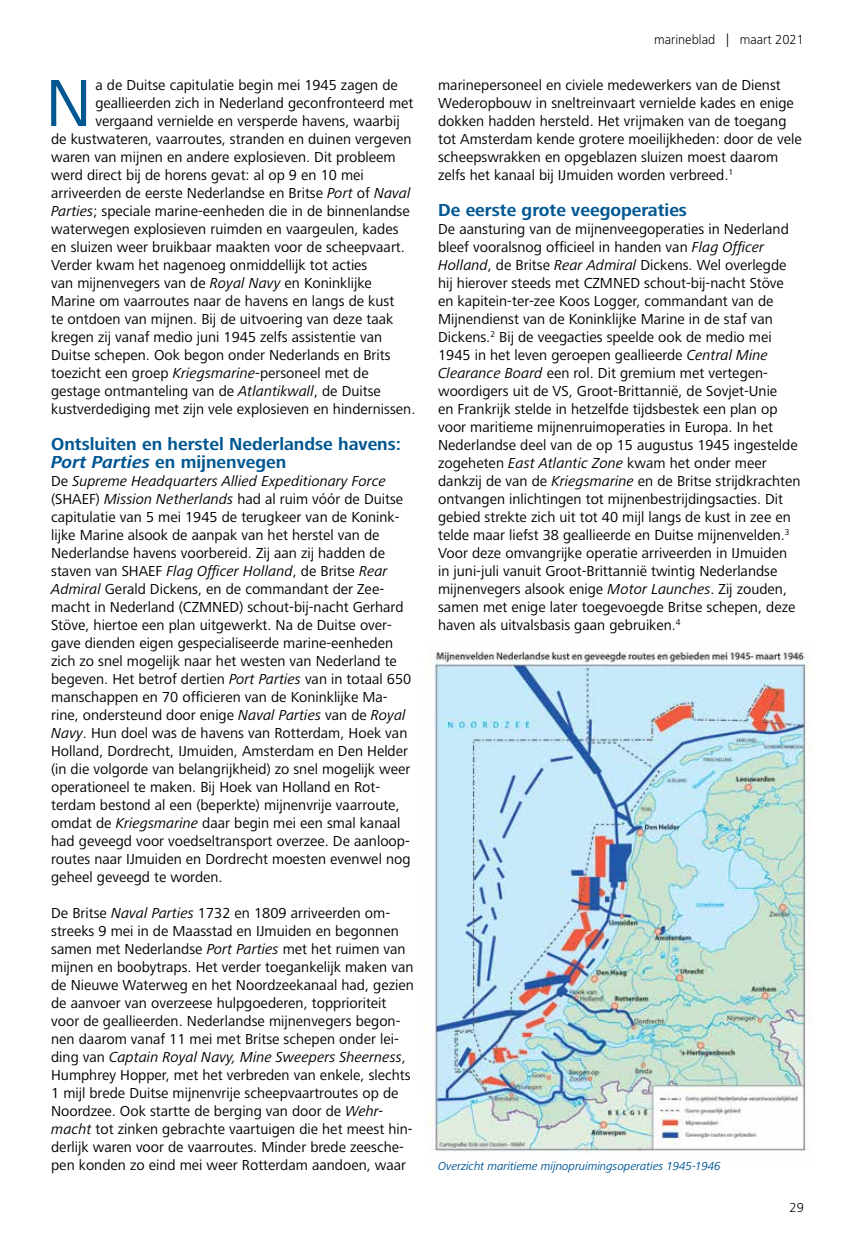
<style>
.page{position:relative;width:855px;height:1246px;background:#fff}
.page>*{position:absolute;margin:0;border:0;box-sizing:border-box;transform-origin:0 0}
.t1{font:69px "Frutiger Next LT";color:#005792}
.t2{font:700 18px/18px "Frutiger Next LT";color:#005792}
.t3{font:15px/18px "Frutiger Next LT";color:#000}
.t4{font:300 13.5px "Frutiger Next LT";color:#000}
.t5{font:italic 12px "Frutiger Next LT";letter-spacing:-.01em;color:#005792}
.s1{font-style:italic}
</style>
<div class="page">
<img style="left:425px;top:651px;width:386px;height:503px">
<h1 class="t1" style="left:45px;top:65px;width:48px">N</h1>
<p class="t3" style="left:95px;top:76px;width:304px">a de Duitse capitulatie begin mei 1945 zagen de</p>
<p class="t3" style="left:95px;top:94px;width:319px">geallieerden zich in Nederland geconfronteerd met</p>
<p class="t3" style="left:95px;top:112px;width:306px">vergaand vernielde en versperde havens, waarbij</p>
<p class="t3" style="left:51px;top:130px;width:362px">de kustwateren, vaarroutes, stranden en duinen vergeven</p>
<p class="t3" style="left:51px;top:148px;width:346px">waren van mijnen en andere explosieven. Dit probleem</p>
<p class="t3" style="left:51px;top:166px;width:314px">werd direct bij de horens gevat: al op 9 en 10 mei</p>
<p class="t3" style="left:51px;top:184px;width:361px">arriveerden de eerste Nederlandse en Britse <span class="s1">Port</span> of <span class="s1">Naval</span></p>
<p class="t3" style="left:51px;top:202px;width:360px"><span class="s1">Parties</span>; speciale marine-eenheden die in de binnenlandse</p>
<p class="t3" style="left:51px;top:220px;width:349px">waterwegen explosieven ruimden en vaargeulen, kades</p>
<p class="t3" style="left:51px;top:238px;width:355px">en sluizen weer bruikbaar maakten voor de scheepvaart.</p>
<p class="t3" style="left:51px;top:256px;width:318px">Verder kwam het nagenoeg onmiddellijk tot acties</p>
<p class="t3" style="left:51px;top:274px;width:322px">van mijnenvegers van de <span class="s1">Royal Navy</span> en Koninklijke</p>
<p class="t3" style="left:51px;top:292px;width:344px">Marine om vaarroutes naar de havens en langs de kust</p>
<p class="t3" style="left:51px;top:310px;width:344px">te ontdoen van mijnen. Bij de uitvoering van deze taak</p>
<p class="t3" style="left:51px;top:328px;width:332px">kregen zij vanaf medio juni 1945 zelfs assistentie van</p>
<p class="t3" style="left:51px;top:346px;width:341px">Duitse schepen. Ook begon onder Nederlands en Brits</p>
<p class="t3" style="left:51px;top:364px;width:319px">toezicht een groep <span class="s1">Kriegsmarine</span>-personeel met de</p>
<p class="t3" style="left:51px;top:382px;width:331px">gestage ontmanteling van de <span class="s1">Atlantikwall</span>, de Duitse</p>
<p class="t3" style="left:51px;top:400px;width:366px">kustverdediging met zijn vele explosieven en hindernissen.</p>
<p class="t2" style="left:51px;top:435px;width:351px">Ontsluiten en herstel Nederlandse havens:<br><span class="s1">Port Parties</span> en mijnenvegen</p>
<p class="t3" style="left:51px;top:472px;width:361px">De <span class="s1">Supreme Headquarters Allied Expeditionary Force </span>(SHAEF) <span class="s1">Mission Netherlands</span> had al ruim vóór de Duitse capitulatie van 5 mei 1945 de terugkeer van de Konink&shy;lijke Marine alsook de aanpak van het herstel van de Nederlandse havens voorbereid. Zij aan zij hadden de staven van SHAEF <span class="s1">Flag Officer Holland</span>, de Britse <span class="s1">Rear Admiral</span> Gerald Dickens, en de commandant der Zee&shy;macht in Nederland (CZMNED) schout-bij-nacht Gerhard Stöve, hiertoe een plan uitgewerkt. Na de Duitse over&shy;gave dienden eigen gespecialiseerde marine-eenheden zich zo snel mogelijk naar het westen van Nederland te begeven. Het betrof dertien <span class="s1">Port Parties</span> van in totaal 650 manschappen en 70 officieren van de Koninklijke Ma&shy;rine, ondersteund door enige <span class="s1">Naval Parties</span> van de <span class="s1">Royal Navy</span>. Hun doel was de havens van Rotterdam, Hoek van Holland, Dordrecht, IJmuiden, Amsterdam en Den Helder (in die volgorde van belangrijkheid) zo snel mogelijk weer operationeel te maken. Bij Hoek van Holland en Rot&shy;terdam bestond al een (beperkte) mijnenvrije vaarroute, omdat de <span class="s1">Kriegsmarine</span> daar begin mei een smal kanaal had geveegd voor voedseltransport overzee. De aanloop&shy;routes naar IJmuiden en Dordrecht moesten evenwel nog geheel geveegd te worden.</p>
<p class="t3" style="left:51px;top:904px;width:364px">De Britse <span class="s1">Naval Parties</span> 1732 en 1809 arriveerden om&shy;streeks 9 mei in de Maasstad en IJmuiden en begonnen samen met Nederlandse <span class="s1">Port Parties</span> met het ruimen van mijnen en boobytraps. Het verder toegankelijk maken van de Nieuwe Waterweg en het Noordzeekanaal had, gezien de aanvoer van overzeese hulpgoederen, topprioriteit voor de geallieerden. Nederlandse mijnenvegers begon&shy;nen daarom vanaf 11 mei met Britse schepen onder lei&shy;ding van <span class="s1">Captain Royal Navy, Mine Sweepers Sheerness</span>, Humphrey Hopper, met het verbreden van enkele, slechts 1 mijl brede Duitse mijnenvrije scheepvaartroutes op de Noordzee. Ook startte de berging van door de <span class="s1">Wehr&shy;macht</span> tot zinken gebrachte vaartuigen die het meest hin&shy;derlijk waren voor de vaarroutes. Minder brede zeesche&shy;pen konden zo eind mei weer Rotterdam aandoen, waar</p>
<p class="t4" style="left:654px;top:32px;width:151px">marineblad | maart 2021</p>
<p class="t3" style="left:438px;top:76px;width:365px">marinepersoneel en civiele medewerkers van de Dienst Wederopbouw in sneltreinvaart vernielde kades en enige dokken hadden hersteld. Het vrijmaken van de toegang tot Amsterdam kende grotere moeilijkheden: door de vele scheepswrakken en opgeblazen sluizen moest daarom zelfs het kanaal bij IJmuiden worden verbreed.<sup>1</sup></p>
<p class="t2" style="left:438px;top:201px;width:250px">De eerste grote veegoperaties</p>
<p class="t3" style="left:438px;top:220px;width:364px">De aansturing van de mijnenveegoperaties in Nederland bleef vooralsnog officieel in handen van <span class="s1">Flag Officer Holland</span>, de Britse <span class="s1">Rear Admiral</span> Dickens. Wel overlegde hij hierover steeds met CZMNED schout-bij-nacht Stöve en kapitein-ter-zee Koos Logger, commandant van de Mijnendienst van de Koninklijke Marine in de staf van Dickens.<sup>2</sup> Bij de veegacties speelde ook de medio mei 1945 in het leven geroepen geallieerde <span class="s1">Central Mine Clearance Board</span> een rol. Dit gremium met vertegen&shy;woordigers uit de VS, Groot-Brittannië, de Sovjet-Unie<br>en Frankrijk stelde in hetzelfde tijdsbestek een plan op voor maritieme mijnenruimoperaties in Europa. In het Nederlandse deel van de op 15 augustus 1945 ingestelde zogeheten <span class="s1">East Atlantic Zone</span> kwam het onder meer dankzij de van de <span class="s1">Kriegsmarine</span> en de Britse strijdkrachten ontvangen inlichtingen tot mijnenbestrijdingsacties. Dit gebied strekte zich uit tot 40 mijl langs de kust in zee en telde maar liefst 38 geallieerde en Duitse mijnenvelden.<sup>3<br></sup>Voor deze omvangrijke operatie arriveerden in IJmuiden in juni-juli vanuit Groot-Brittannië twintig Nederlandse mijnenvegers alsook enige <span class="s1">Motor Launches</span>. Zij zouden, samen met enige later toegevoegde Britse schepen, deze haven als uitvalsbasis gaan gebruiken.<sup>4</sup></p>
<p class="t5" style="left:438px;top:1159px;width:284px">Overzicht maritieme mijnopruimingsoperaties 1945-1946</p>
<p class="t4" style="left:789px;top:1200px;width:16px">29</p>
</div>
